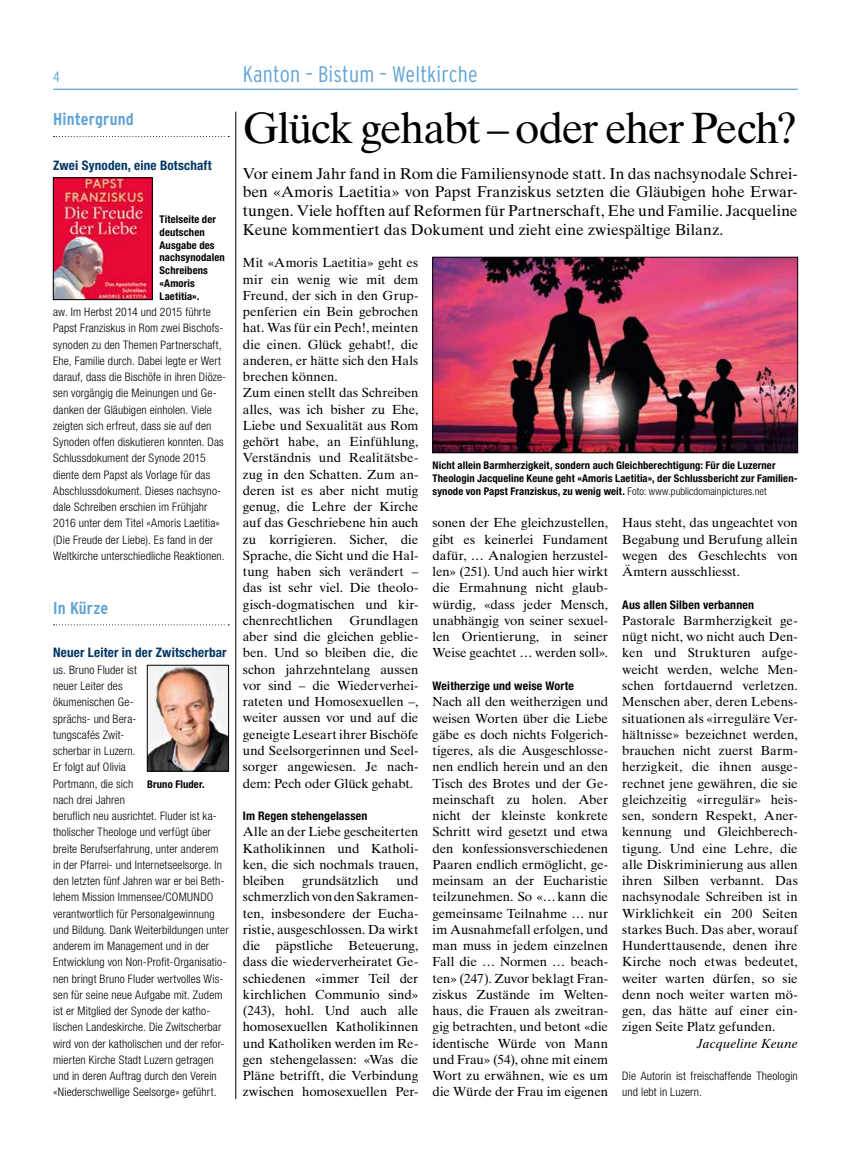
<style>
.page{position:relative;width:851px;height:1170px;background:#fff}
.page>*{position:absolute;margin:0;border:0;box-sizing:border-box;transform-origin:0 0}
.t1{font:43.75px "Times Ten LT Std";letter-spacing:-.035em;color:#000}
.t2{font:300 condensed 22.5px "Interstate";letter-spacing:.01em;color:#60a4d7}
.t3{font:700 condensed 17.12px "Interstate";letter-spacing:.005em;color:#60a4d7}
.t4{font:15.62px/18.8px "Times Ten LT Std";letter-spacing:-.005em;color:#000;text-align:justify}
.t5{font:300 condensed 15px "Interstate";color:#60a4d7}
.t6{font:13.12px/16.2px "Times Ten LT Std";letter-spacing:-.005em;color:#000;text-align:justify}
.t7{font:700 condensed 13.12px "Helvetica Neue LT Std";letter-spacing:.015em;color:#003564}
.t8{font:italic 13.12px "Times Ten LT Std";letter-spacing:.015em;color:#000}
.t9{font:700 condensed 11.88px "Helvetica Neue LT Std";letter-spacing:.015em;color:#000}
.t10{font:300 condensed 11.75px/16.2px "Helvetica Neue LT Std";letter-spacing:.01em;color:#000}
.t11{font:700 condensed 10.62px/12.8px "Helvetica Neue LT Std";letter-spacing:.01em;color:#000}
.s1{font-weight:300}
</style>
<div class="page">
<hr style="left:235px;top:112px;width:1px;height:986px;background:#000">
<hr style="left:53px;top:89px;width:744px;height:1px;background:#60a4d7">
<img style="left:434px;top:259px;width:361px;height:192px">
<div style="left:432px;top:257px;width:365px;height:196px;border:1px solid #000"></div>
<svg style="left:54px;top:136px;width:175px;height:1px"></svg>
<svg style="left:54px;top:624px;width:175px;height:1px"></svg>
<img style="left:149px;top:667px;width:78px;height:102px">
<div style="left:147px;top:665px;width:82px;height:106px;border:1px solid #000"></div>
<img style="left:55px;top:180px;width:95px;height:118px">
<div style="left:53px;top:178px;width:99px;height:122px;border:1px solid #000"></div>
<p class="t5" style="left:53px;top:68px;width:8px">4</p>
<h2 class="t2" style="left:243px;top:62px;width:236px">Kanton – Bistum – Weltkirche</h2>
<h1 class="t1" style="left:243px;top:102px;width:556px">Glück gehabt – oder eher Pech?</h1>
<p class="t4" style="left:243px;top:164px;width:556px">Vor einem Jahr fand in Rom die Familiensynode statt. In das nachsynodale Schrei&shy;ben «Amoris Laetitia» von Papst Franziskus setzten die Gläubigen hohe Erwar&shy;tungen. Viele hofften auf Reformen für Partnerschaft, Ehe und Familie. Jacqueline Keune kommentiert das Dokument und zieht eine zwiespältige Bilanz.</p>
<p class="t6" style="left:243px;top:254px;width:177px;text-align:left">Mit «Amoris Laetitia» geht es mir ein wenig wie mit dem<br>Freund, der sich in den Grup&shy;penferien ein Bein gebrochen hat. Was für ein Pech!, meinten die einen. Glück gehabt!, die anderen, er hätte sich den Hals brechen können.<br>Zum einen stellt das Schreiben alles, was ich bisher zu Ehe,<br>Liebe und Sexualität aus Rom gehört habe, an Einfühlung,<br>Verständnis und Realitätsbe&shy;zug in den Schatten. Zum an&shy;deren ist es aber nicht mutig genug, die Lehre der Kirche auf das Geschriebene hin auch zu korrigieren. Sicher, die<br>Sprache, die Sicht und die Hal&shy;tung haben sich verändert – das ist sehr viel. Die theolo&shy;gisch-dogmatischen und kir&shy;chenrechtlichen</p>
<h3 class="t3" style="left:53px;top:110px;width:82px">Hintergrund</h3>
<p class="t7" style="left:53px;top:157px;width:160px">Zwei Synoden, eine Botschaft</p>
<p class="t11" style="left:159px;top:213px;width:67px">Titelseite der deutschen<br>Ausgabe des nachsynodalen<br>Schreibens «Amoris<br>Laetitia».</p>
<p class="t10" style="left:53px;top:303px;width:174px">aw. Im Herbst 2014 und 2015 führte Papst Franziskus in Rom zwei Bischofs&shy;synoden zu den Themen Partnerschaft, Ehe, Familie durch. Dabei legte er Wert darauf, dass die Bischöfe in ihren Diöze&shy;sen vorgängig die Meinungen und Ge&shy;danken der Gläubigen einholen. Viele zeigten sich erfreut, dass sie auf den Synoden offen diskutieren konnten. Das Schlussdokument der Synode 2015 diente dem Papst als Vorlage für das Abschlussdokument. Dieses nachsyno&shy;dale Schreiben erschien im Frühjahr 2016 unter dem Titel «Amoris Laetitia» (Die Freude der Liebe). Es fand in der Weltkirche unterschiedliche Reaktionen.</p>
<p class="t11" style="left:432px;top:459px;width:366px">Nicht allein Barmherzigkeit, sondern auch Gleichberechtigung: Für die Luzerner<br>Theologin Jacqueline Keune geht «Amoris Laetitia», der Schlussbericht zur Familien&shy;synode von Papst Franziskus, zu wenig weit. <span class="s1">Foto: www.publicdomainpictures.net</span></p>
<p class="t6" style="left:622px;top:514px;width:177px">Haus steht, das ungeachtet von Begabung und Berufung allein wegen des Geschlechts von Ämtern ausschliesst.</p>
<p class="t9" style="left:622px;top:597px;width:133px">Aus allen Silben verbannen</p>
<p class="t6" style="left:622px;top:612px;width:177px">Pastorale Barmherzigkeit ge&shy;nügt nicht, wo nicht auch Den&shy;ken und Strukturen aufge&shy;weicht werden, welche Men&shy;schen fortdauernd verletzen.<br>Menschen aber, deren Lebens&shy;situationen als «irreguläre Ver&shy;hältnisse» bezeichnet werden, brauchen nicht zuerst Barm&shy;herzigkeit, die ihnen ausge&shy;rechnet jene gewähren, die sie gleichzeitig «irregulär» heis&shy;sen, sondern Respekt, Aner&shy;kennung und Gleichberech&shy;tigung. Und eine Lehre, die alle Diskriminierung aus allen ihren Silben verbannt. Das nachsynodale Schreiben ist in Wirklichkeit ein 200 Seiten starkes Buch. Das aber, worauf Hunderttausende, denen ihre Kirche noch etwas bedeutet, weiter warten dürfen, so sie denn noch weiter warten mö&shy;gen, das hätte auf einer ein&shy;zigen Seite Platz gefunden.</p>
<p class="t8" style="left:697px;top:1035px;width:102px">Jacqueline Keune</p>
<p class="t10" style="left:622px;top:1067px;width:177px">Die Autorin ist freischaffende Theologin und lebt in Luzern.</p>
<p class="t6" style="left:432px;top:514px;width:177px">sonen der Ehe gleichzustellen, gibt es keinerlei Fundament dafür, … Analogien herzustel&shy;len» (251). Und auch hier wirkt die Ermahnung nicht glaub&shy;würdig, «dass jeder Mensch, unabhängig von seiner sexuel&shy;len Orientierung, in seiner Weise geachtet … werden soll».</p>
<p class="t9" style="left:432px;top:678px;width:143px">Weitherzige und weise Worte</p>
<p class="t6" style="left:432px;top:693px;width:177px">Nach all den weitherzigen und weisen Worten über die Liebe gäbe es doch nichts Folgerich&shy;tigeres, als die Ausgeschlosse&shy;nen endlich herein und an den Tisch des Brotes und der Ge&shy;meinschaft zu holen. Aber nicht der kleinste konkrete Schritt wird gesetzt und etwa den konfessionsverschiedenen Paaren endlich ermöglicht, ge&shy;meinsam an der Eucharistie teilzunehmen. So «…kann die gemeinsame Teilnahme … nur im Ausnahmefall erfolgen, und man muss in jedem einzelnen Fall die … Normen … beach&shy;ten» (247). Zuvor beklagt Fran&shy;ziskus Zustände im Welten&shy;haus, die Frauen als zweitran&shy;gig betrachten, und betont «die identische Würde von Mann und Frau» (54), ohne mit einem Wort zu erwähnen, wie es um die Würde der Frau im eigenen</p>
<h3 class="t3" style="left:53px;top:598px;width:56px">In Kürze</h3>
<p class="t7" style="left:53px;top:644px;width:175px">Neuer Leiter in der Zwitscherbar</p>
<p class="t10" style="left:53px;top:661px;width:177px">us. Bruno Fluder ist<br>neuer Leiter des<br>ökumenischen Ge-<br>sprächs- und Bera-<br>tungscafés Zwit-<br>scherbar in Luzern.<br>Er folgt auf Olivia<br>Portmann, die sich<br>nach drei Jahren<br>beruflich neu ausrichtet. Fluder ist ka&shy;tholischer Theologe und verfügt über breite Berufserfahrung, unter anderem in der Pfarrei- und Internetseelsorge. In den letzten fünf Jahren war er bei Beth&shy;lehem Mission Immensee/COMUNDO verantwortlich für Personalgewinnung und Bildung. Dank Weiterbildungen unter anderem im Management und in der<br>Entwicklung von Non-Profit-Organisatio&shy;nen bringt Bruno Fluder wertvolles Wis&shy;sen für seine neue Aufgabe mit. Zudem ist er Mitglied der Synode der katho&shy;lischen Landeskirche. Die Zwitscherbar wird von der katholischen und der refor&shy;mierten Kirche Stadt Luzern getragen und in deren Auftrag durch den Verein «Niederschwellige Seelsorge» geführt.</p>
<p class="t6" style="left:243px;top:612px;width:177px;text-indent:107px">Grundlagen aber sind die gleichen geblie&shy;ben. Und so bleiben die, die schon jahrzehntelang aussen vor sind – die Wiederverhei&shy;rateten und Homosexuellen –, weiter aussen vor und auf die geneigte Leseart ihrer Bischöfe und Seelsorgerinnen und Seel&shy;sorger angewiesen. Je nach&shy;dem: Pech oder Glück gehabt.</p>
<p class="t9" style="left:243px;top:808px;width:126px">Im Regen stehengelassen</p>
<p class="t6" style="left:243px;top:823px;width:177px">Alle an der Liebe gescheiterten Katholikinnen und Katholi&shy;ken, die sich nochmals trauen, bleiben</p>
<p class="t11" style="left:147px;top:777px;width:59px">Bruno Fluder.</p>
<p class="t6" style="left:243px;top:872px;width:177px;text-indent:153px">und schmerzlich von den Sakramen&shy;ten, insbesondere der Eucha&shy;ristie, ausgeschlossen. Da wirkt die päpstliche Beteuerung, dass die wiederverheiratet Ge&shy;schiedenen «immer Teil der kirchlichen Communio sind» (243), hohl. Und auch alle homosexuellen Katholikinnen und Katholiken werden im Re&shy;gen stehengelassen: «Was die Pläne betrifft, die Verbindung zwischen homosexuellen Per-</p>
<p class="t6" style="left:302px;top:872px;width:78px">grundsätzlich</p>
</div>
